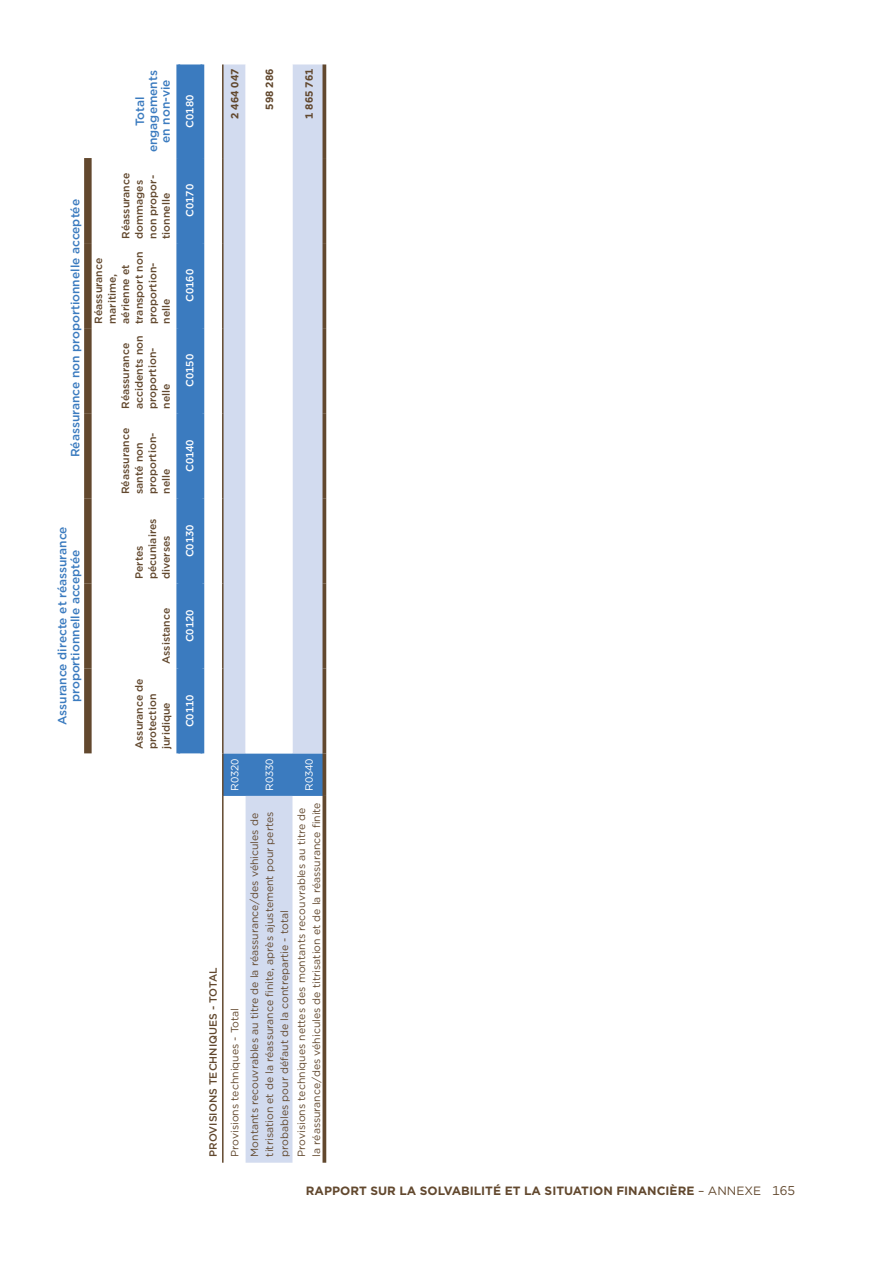
<style>
.page{position:relative;width:893px;height:1263px;background:#fff}
.page>*{position:absolute;margin:0;border:0;box-sizing:border-box;transform-origin:0 0}
.t1{font:500 12px/12.8px "Gotham";color:#3b7bbf;text-align:center}
.t2{font:700 12px "Gotham";color:#62482e}
.t3{font:10.5px/15px "Gotham";color:#62482e}
.t4{font:500 10.5px/13.5px "Gotham";color:#62482e}
.t5{font:500 10.5px "Gotham";color:#fff}
.t6{font:700 10.5px "Gotham";color:#62482e}
.t7{font:10.5px "Gotham";color:#fff}
.s1{font-weight:400}
.s2{font-weight:400;font-size:12.75px}
</style>
<div class="page">
<div style="left:178px;top:64px;width:27px;height:690px;background:#3b7bbf"></div>
<svg style="left:224px;top:64px;width:99px;height:1099px;fill:#d2dbef"></svg>
<svg style="left:246px;top:64px;width:46px;height:689px"></svg>
<hr style="left:222px;top:796px;width:2px;height:367px;background:#62482e">
<hr style="left:222px;top:753px;width:2px;height:43px;background:#62482e">
<hr style="left:222px;top:668px;width:2px;height:85px;background:#62482e">
<hr style="left:222px;top:583px;width:2px;height:85px;background:#62482e">
<hr style="left:222px;top:498px;width:2px;height:85px;background:#62482e">
<hr style="left:222px;top:413px;width:2px;height:85px;background:#62482e">
<hr style="left:222px;top:328px;width:2px;height:85px;background:#62482e">
<hr style="left:222px;top:243px;width:2px;height:85px;background:#62482e">
<hr style="left:222px;top:158px;width:2px;height:85px;background:#62482e">
<hr style="left:222px;top:64px;width:2px;height:94px;background:#62482e">
<hr style="left:323px;top:796px;width:3px;height:367px;background:#62482e">
<hr style="left:323px;top:753px;width:3px;height:43px;background:#62482e">
<hr style="left:323px;top:668px;width:3px;height:85px;background:#62482e">
<hr style="left:323px;top:583px;width:3px;height:85px;background:#62482e">
<hr style="left:323px;top:498px;width:3px;height:85px;background:#62482e">
<hr style="left:323px;top:413px;width:3px;height:85px;background:#62482e">
<hr style="left:323px;top:328px;width:3px;height:85px;background:#62482e">
<hr style="left:323px;top:243px;width:3px;height:85px;background:#62482e">
<hr style="left:323px;top:158px;width:3px;height:85px;background:#62482e">
<hr style="left:323px;top:64px;width:3px;height:94px;background:#62482e">
<svg style="left:176px;top:668px;width:4px;height:85px"></svg>
<svg style="left:176px;top:583px;width:4px;height:85px"></svg>
<svg style="left:176px;top:498px;width:4px;height:85px"></svg>
<svg style="left:176px;top:413px;width:4px;height:85px"></svg>
<svg style="left:176px;top:328px;width:4px;height:85px"></svg>
<svg style="left:176px;top:243px;width:4px;height:85px"></svg>
<svg style="left:176px;top:158px;width:4px;height:85px"></svg>
<svg style="left:176px;top:64px;width:4px;height:94px"></svg>
<hr style="left:201px;top:668px;width:3px;height:85px;background:#3b7bbf">
<hr style="left:201px;top:583px;width:3px;height:85px;background:#3b7bbf">
<hr style="left:201px;top:498px;width:3px;height:85px;background:#3b7bbf">
<hr style="left:201px;top:413px;width:3px;height:85px;background:#3b7bbf">
<hr style="left:201px;top:328px;width:3px;height:85px;background:#3b7bbf">
<hr style="left:201px;top:243px;width:3px;height:85px;background:#3b7bbf">
<hr style="left:201px;top:158px;width:3px;height:85px;background:#3b7bbf">
<hr style="left:201px;top:64px;width:3px;height:94px;background:#3b7bbf">
<div style="left:84px;top:668px;width:8px;height:85px;background:#62482e"></div>
<div style="left:84px;top:583px;width:8px;height:85px;background:#62482e"></div>
<div style="left:84px;top:498px;width:8px;height:85px;background:#62482e"></div>
<div style="left:84px;top:413px;width:8px;height:85px;background:#62482e"></div>
<div style="left:84px;top:328px;width:8px;height:85px;background:#62482e"></div>
<div style="left:84px;top:243px;width:8px;height:85px;background:#62482e"></div>
<div style="left:84px;top:158px;width:8px;height:85px;background:#62482e"></div>
<p class="t1" style="left:69px;top:457px;width:259px;rotate:-90deg">Réassurance non proportionnelle acceptée</p>
<p class="t1" style="left:56px;top:725px;width:200px;rotate:-90deg">Assurance directe et réassurance proportionnelle acceptée</p>
<p class="t1" style="left:134px;top:152px;width:84px;rotate:-90deg">Total engagements en non-vie</p>
<p class="t4" style="left:119px;top:239px;width:67px;rotate:-90deg">Réassurance dommages non propor&shy;tionnelle</p>
<p class="t4" style="left:92px;top:324px;width:73px;rotate:-90deg">Réassurance maritime, aérienne et transport non proportion&shy;nelle</p>
<p class="t4" style="left:119px;top:409px;width:75px;rotate:-90deg">Réassurance accidents non proportion&shy;nelle</p>
<p class="t4" style="left:119px;top:494px;width:67px;rotate:-90deg">Réassurance santé non proportion&shy;nelle</p>
<p class="t4" style="left:132px;top:579px;width:62px;rotate:-90deg">Pertes pécuniaires diverses</p>
<p class="t4" style="left:159px;top:664px;width:58px;rotate:-90deg">Assistance</p>
<p class="t4" style="left:132px;top:749px;width:72px;rotate:-90deg">Assurance de protection juridique</p>
<p class="t5" style="left:183px;top:128px;width:34px;rotate:-90deg">C0180</p>
<p class="t5" style="left:183px;top:217px;width:34px;rotate:-90deg">C0170</p>
<p class="t5" style="left:183px;top:302px;width:34px;rotate:-90deg">C0160</p>
<p class="t5" style="left:183px;top:387px;width:34px;rotate:-90deg">C0150</p>
<p class="t5" style="left:183px;top:472px;width:34px;rotate:-90deg">C0140</p>
<p class="t5" style="left:183px;top:557px;width:34px;rotate:-90deg">C0130</p>
<p class="t5" style="left:183px;top:642px;width:34px;rotate:-90deg">C0120</p>
<p class="t5" style="left:183px;top:727px;width:34px;rotate:-90deg">C0110</p>
<p class="t6" style="left:228px;top:119px;width:52px;rotate:-90deg">2 464 047</p>
<p class="t6" style="left:263px;top:110px;width:42px;rotate:-90deg">598 286</p>
<p class="t6" style="left:302px;top:119px;width:52px;rotate:-90deg">1 865 761</p>
<p class="t4" style="left:206px;top:1157px;width:191px;rotate:-90deg">PROVISIONS TECHNIQUES - TOTAL</p>
<p class="t7" style="left:228px;top:791px;width:34px;rotate:-90deg">R0320</p>
<p class="t3" style="left:227px;top:1157px;width:150px;rotate:-90deg">Provisions techniques - Total</p>
<p class="t7" style="left:263px;top:791px;width:34px;rotate:-90deg">R0330</p>
<p class="t7" style="left:302px;top:791px;width:34px;rotate:-90deg">R0340</p>
<p class="t3" style="left:294px;top:1157px;width:356px;rotate:-90deg">Provisions techniques nettes des montants recouvrables au titre de la réassurance/des véhicules de titrisation et de la réassurance finite</p>
<p class="t3" style="left:247px;top:1157px;width:347px;rotate:-90deg">Montants recouvrables au titre de la réassurance/des véhicules de titrisation et de la réassurance finite, après ajustement pour pertes probables pour défaut de la contrepartie - total</p>
<p class="t2" style="left:306px;top:1183px;width:491px">RAPPORT SUR LA SOLVABILITÉ ET LA SITUATION FINANCIÈRE <span class="s1">– ANNEXE</span> <span class="s2">165</span></p>
</div>
